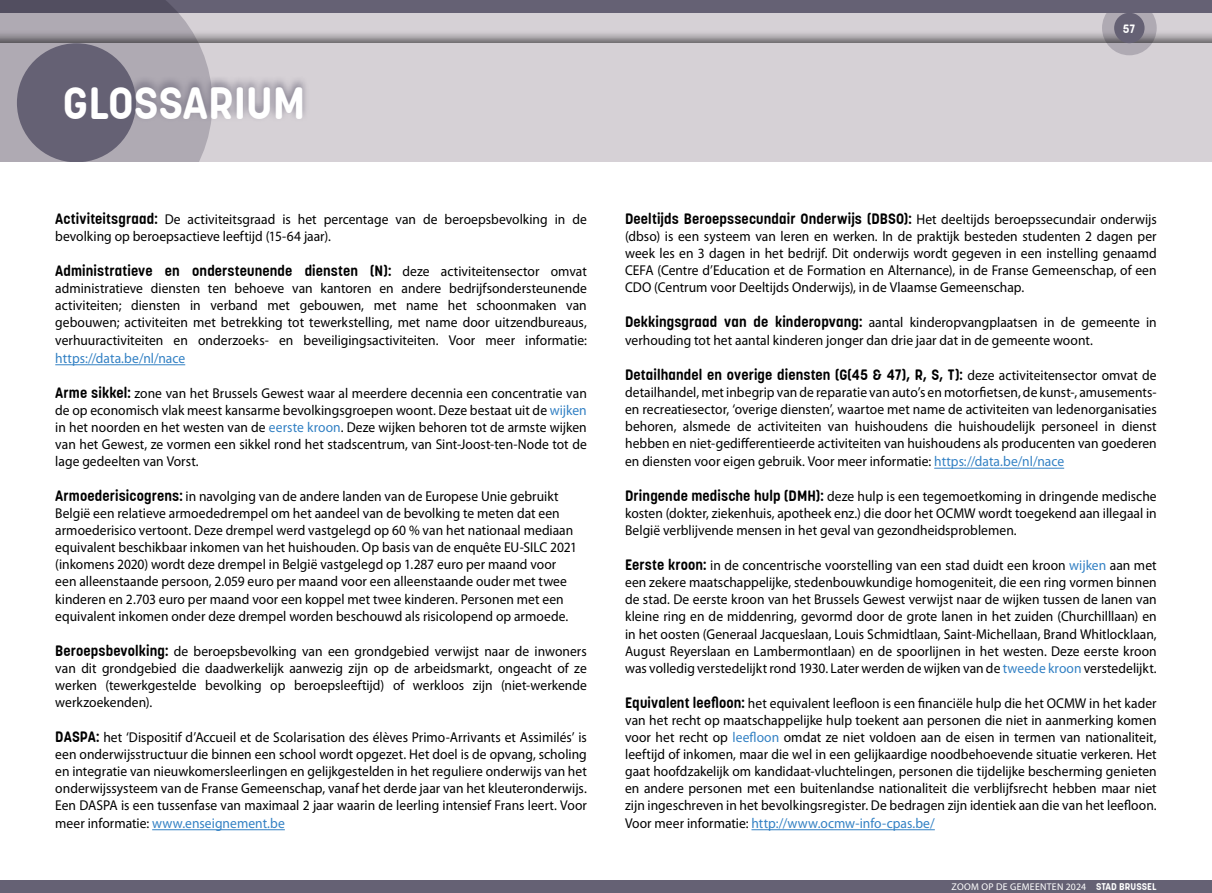
<style>
.page{position:relative;width:1212px;height:893px;background:#fff}
.page>*{position:absolute;margin:0;border:0;box-sizing:border-box;transform-origin:0 0}
.t1{font:700 45px "Korolev Rounded";color:#fff}
.t2{font:700 15px "Korolev Rounded";letter-spacing:.01em;color:#000;scale:.95 1}
.t3{font:14.25px/17.1px "Myriad Pro";letter-spacing:.005em;color:#000;text-align:justify;scale:.95 1}
.t4{font:14.25px "Myriad Pro";color:#3381c4;scale:.95 1}
.t5{font:700 12px "Korolev Rounded";color:#fff}
.t6{font:9.75px "Myriad Pro";letter-spacing:.03em;color:#fff}
.s1{font-family:"Korolev Rounded";font-weight:700;font-size:15px}
.s2{font-family:"Myriad Pro";font-weight:400;font-size:14.25px}
.s3{color:#3381c4}
.s4{font-family:"Korolev Rounded";font-weight:700}
</style>
<div class="page">
<div style="left:0;top:0;width:1212px;height:44px;background:#000;opacity:.6"></div>
<div style="left:0;top:43px;width:1212px;height:141px;background:#d6d1d6"></div>
<svg style="left:1102px;top:1px;width:55px;height:54px"></svg>
<div style="left:1114px;top:13px;width:30px;height:30px;background:#656174;border-radius:50%"></div>
<div style="left:0;top:0;width:1212px;height:13px;background:#656174"></div>
<div style="left:0;top:880px;width:1212px;height:13px;background:#656174"></div>
<svg style="left:0;top:0;width:212px;height:162px;background:#9f9aa4"></svg>
<div style="left:17px;top:43px;width:119px;height:119px;background:#656174;border-radius:50%"></div>
<div style="left:0;top:162px;width:1212px;height:110px;background:#fff"></div>
<div style="left:57px;top:75px;width:253px;height:48px;background:#656174;opacity:.75"></div>
<hr style="left:55px;top:364px;width:130px;height:1px;background:#3381c4">
<hr style="left:152px;top:829px;width:133px;height:1px;background:#3381c4">
<hr style="left:934px;top:468px;width:130px;height:1px;background:#3381c4">
<hr style="left:751px;top:829px;width:184px;height:1px;background:#3381c4">
<h1 class="t1" style="left:63px;top:75px;width:244px">GLOSSARIUM</h1>
<p class="t3" style="left:55px;top:210px;width:561px"><span class="s1">Activiteitsgraad:</span> De activiteitsgraad is het percentage van de beroepsbevolking in de bevolking op beroepsactieve leeftijd (15-64 jaar).</p>
<p class="t2" style="left:55px;top:262px;width:561px">Administratieve en ondersteunende diensten (N): <span class="s2">deze activiteitensector omvat</span></p>
<p class="t3" style="left:55px;top:280px;width:561px">administratieve diensten ten behoeve van kantoren en andere bedrijfsondersteunende activiteiten; diensten in verband met gebouwen, met name het schoonmaken van gebouwen; activiteiten met betrekking tot tewerkstelling, met name door uitzendbureaus, verhuuractiviteiten en onderzoeks- en beveiligingsactiviteiten. Voor meer informatie:</p>
<p class="t4" style="left:55px;top:349px;width:138px">https://data.be/nl/nace</p>
<p class="t3" style="left:55px;top:384px;width:561px"><span class="s1">Arme sikkel:</span> zone van het Brussels Gewest waar al meerdere decennia een concentratie van de op economisch vlak meest kansarme bevolkingsgroepen woont. Deze bestaat uit de <span class="s3">wijken </span>in het noorden en het westen van de <span class="s3">eerste kroon</span>. Deze wijken behoren tot de armste wijken van het Gewest, ze vormen een sikkel rond het stadscentrum, van Sint-Joost-ten-Node tot de lage gedeelten van Vorst.</p>
<p class="t3" style="left:55px;top:487px;width:551px;text-align:left"><span class="s1">Armoederisicogrens:</span> in navolging van de andere landen van de Europese Unie gebruikt België een relatieve armoededrempel om het aandeel van de bevolking te meten dat een armoederisico vertoont. Deze drempel werd vastgelegd op 60 % van het nationaal mediaan equivalent beschikbaar inkomen van het huishouden. Op basis van de enquête EU-SILC 2021 (inkomens 2020) wordt deze drempel in België vastgelegd op 1.287 euro per maand voor een alleenstaande persoon, 2.059 euro per maand voor een alleenstaande ouder met twee kinderen en 2.703 euro per maand voor een koppel met twee kinderen. Personen met een equivalent inkomen onder deze drempel worden beschouwd als risicolopend op armoede.</p>
<p class="t3" style="left:55px;top:642px;width:561px"><span class="s1">Beroepsbevolking:</span> de beroepsbevolking van een grondgebied verwijst naar de inwoners van dit grondgebied die daadwerkelijk aanwezig zijn op de arbeidsmarkt, ongeacht of ze werken (tewerkgestelde bevolking op beroepsleeftijd) of werkloos zijn (niet-werkende werkzoekenden).</p>
<p class="t3" style="left:55px;top:728px;width:561px"><span class="s1">DASPA:</span> het ‘Dispositif d’Accueil et de Scolarisation des élèves Primo-Arrivants et Assimilés’ is een onderwijsstructuur die binnen een school wordt opgezet. Het doel is de opvang, scholing en integratie van nieuwkomersleerlingen en gelijkgestelden in het reguliere onderwijs van het onderwijssysteem van de Franse Gemeenschap, vanaf het derde jaar van het kleuteronderwijs.<br>Een DASPA is een tussenfase van maximaal 2 jaar waarin de leerling intensief Frans leert. Voor meer informatie: <span class="s3">www.enseignement.be</span></p>
<p class="t5" style="left:1123px;top:21px;width:14px">57</p>
<p class="t2" style="left:625px;top:209px;width:561px">Deeltijds Beroepssecundair Onderwijs (DBSO): <span class="s2">Het deeltijds beroepssecundair onderwijs</span></p>
<p class="t3" style="left:625px;top:228px;width:561px">(dbso) is een systeem van leren en werken. In de praktijk besteden studenten 2 dagen per week les en 3 dagen in het bedrijf. Dit onderwijs wordt gegeven in een instelling genaamd CEFA (Centre d’Education et de Formation en Alternance), in de Franse Gemeenschap, of een CDO (Centrum voor Deeltijds Onderwijs), in de Vlaamse Gemeenschap.</p>
<p class="t3" style="left:625px;top:314px;width:561px"><span class="s1">Dekkingsgraad van de kinderopvang:</span> aantal kinderopvangplaatsen in de gemeente in verhouding tot het aantal kinderen jonger dan drie jaar dat in de gemeente woont.</p>
<p class="t2" style="left:625px;top:365px;width:561px">Detailhandel en overige diensten (G(45 &amp; 47), R, S, T): <span class="s2">deze activiteitensector omvat de</span></p>
<p class="t3" style="left:625px;top:383px;width:561px">detailhandel, met inbegrip van de reparatie van auto’s en motorfietsen, de kunst-, amusements&shy;en recreatiesector, ‘overige diensten’, waartoe met name de activiteiten van ledenorganisaties behoren, alsmede de activiteiten van huishoudens die huishoudelijk personeel in dienst hebben en niet-gedifferentieerde activiteiten van huishoudens als producenten van goederen en diensten voor eigen gebruik. Voor meer informatie: <span class="s3">https://data.be/nl/nace</span></p>
<p class="t3" style="left:625px;top:487px;width:561px"><span class="s1">Dringende medische hulp (DMH):</span> deze hulp is een tegemoetkoming in dringende medische kosten (dokter, ziekenhuis, apotheek enz.) die door het OCMW wordt toegekend aan illegaal in België verblijvende mensen in het geval van gezondheidsproblemen.</p>
<p class="t3" style="left:625px;top:557px;width:561px"><span class="s1">Eerste kroon:</span> in de concentrische voorstelling van een stad duidt een kroon <span class="s3">wijken</span> aan met een zekere maatschappelijke, stedenbouwkundige homogeniteit, die een ring vormen binnen de stad. De eerste kroon van het Brussels Gewest verwijst naar de wijken tussen de lanen van kleine ring en de middenring, gevormd door de grote lanen in het zuiden (Churchilllaan) en in het oosten (Generaal Jacqueslaan, Louis Schmidtlaan, Saint-Michellaan, Brand Whitlocklaan, August Reyerslaan en Lambermontlaan) en de spoorlijnen in het westen. Deze eerste kroon was volledig verstedelijkt rond 1930. Later werden de wijken van de <span class="s3">tweede kroon</span> verstedelijkt.</p>
<p class="t3" style="left:625px;top:694px;width:561px"><span class="s1">Equivalent leefloon:</span> het equivalent leefloon is een financiële hulp die het OCMW in het kader van het recht op maatschappelijke hulp toekent aan personen die niet in aanmerking komen voor het recht op <span class="s3">leefloon</span> omdat ze niet voldoen aan de eisen in termen van nationaliteit, leeftijd of inkomen, maar die wel in een gelijkaardige noodbehoevende situatie verkeren. Het gaat hoofdzakelijk om kandidaat-vluchtelingen, personen die tijdelijke bescherming genieten en andere personen met een buitenlandse nationaliteit die verblijfsrecht hebben maar niet zijn ingeschreven in het bevolkingsregister. De bedragen zijn identiek aan die van het leefloon.<br>Voor meer informatie: <span class="s3">http://www.ocmw-info-cpas.be/</span></p>
<p class="t6" style="left:951px;top:881px;width:207px">ZOOM OP DE GEMEENTEN 2024 <span class="s4">STAD BRUSSEL</span></p>
</div>
